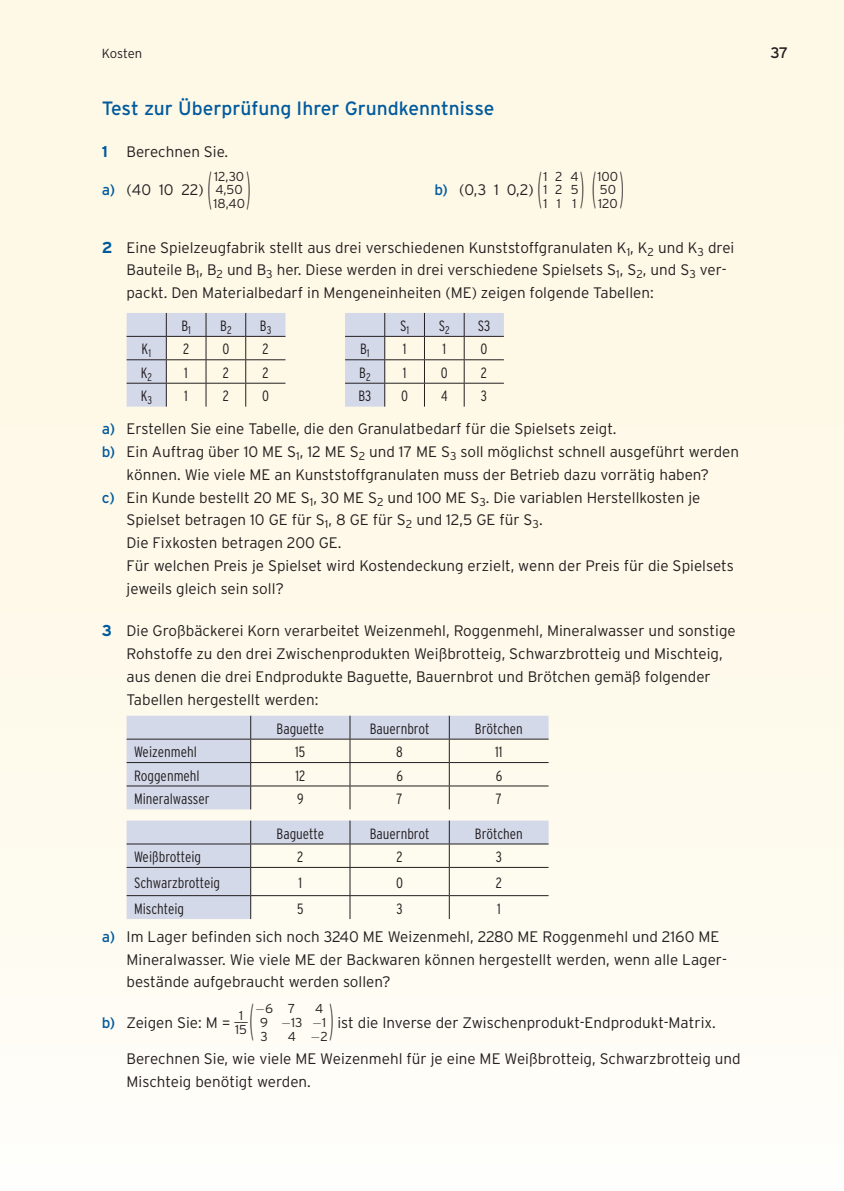
<style>
.page{position:relative;width:844px;height:1191px;background:#fff}
.page>*{position:absolute;margin:0;border:0;box-sizing:border-box;transform-origin:0 0}
.t1{font:300 47.6px "Interstate";color:#231f20;scale:.24 1}
.t2{font:300 46.02px "Interstate";color:#231f20;scale:.25 1}
.t3{font:300 45.85px "Interstate";color:#231f20;scale:.25 1}
.t4{font:19.25px "Interstate";color:#015a9d}
.t5{font:300 15.22px/22.8px "Interstate";color:#231f20}
.t6{font:15.22px "Interstate";color:#231f20}
.MO_Tabelle_lb{font:300 condensed 14.88px "Interstate";color:#231f20}
.MO_Tabelle_ztr{font:300 condensed 14.88px "Interstate";color:#231f20}
.t7{font:300 13.12px "Interstate";letter-spacing:-.01em;color:#231f20}
.t8{font:300 12.95px/13.7px "Interstate";color:#231f20;text-align:justify}
.s1{font-weight:700;font-size:15.75px;color:#015a9d}
.s2{font-weight:400;color:#015a9d}
.s3{font-size:46.02px}
.s4{font-family:"Uni Math";font-weight:400}
</style>
<div class="page">
<div style="left:0;top:0;width:843px;height:1191px;background:#fef9e7"></div>
<svg style="left:126px;top:313px;width:378px;height:93px"></svg>
<svg style="left:126px;top:715px;width:422px;height:94px"></svg>
<svg style="left:126px;top:820px;width:422px;height:99px"></svg>
<hr style="left:126px;top:867px;width:125px;height:1px;background:#231f20">
<hr style="left:251px;top:867px;width:99px;height:1px;background:#231f20">
<hr style="left:350px;top:867px;width:99px;height:1px;background:#231f20">
<hr style="left:449px;top:867px;width:99px;height:1px;background:#231f20">
<hr style="left:126px;top:895px;width:125px;height:1px;background:#231f20">
<hr style="left:251px;top:895px;width:99px;height:1px;background:#231f20">
<hr style="left:350px;top:895px;width:99px;height:1px;background:#231f20">
<svg style="left:349px;top:820px;width:1px;height:99px"></svg>
<hr style="left:449px;top:895px;width:99px;height:1px;background:#231f20">
<svg style="left:449px;top:820px;width:1px;height:99px"></svg>
<hr style="left:126px;top:843px;width:125px;height:1px;background:#231f20">
<hr style="left:251px;top:843px;width:99px;height:1px;background:#231f20">
<hr style="left:350px;top:843px;width:99px;height:1px;background:#231f20">
<hr style="left:449px;top:843px;width:99px;height:1px;background:#231f20">
<svg style="left:250px;top:820px;width:1px;height:99px"></svg>
<p class="t7" style="left:102px;top:46px;width:42px">Kosten</p>
<p class="t6" style="left:770px;top:44px;width:19px">37</p>
<p class="t4" style="left:102px;top:97px;width:394px">Test zur Überprüfung Ihrer Grundkenntnisse</p>
<p class="t5" style="left:102px;top:140px;width:128px"><span class="s1">1</span> Berechnen Sie.</p>
<p class="t5" style="left:102px;top:178px;width:104px"><span class="s2">a)</span> (40 10 22)</p>
<p class="t3" style="left:537px;top:162px;width:17px">(</p>
<p class="t8" style="left:543px;top:169px;width:6px">1<br>1<br>1</p>
<p class="t8" style="left:555px;top:169px;width:9px">2<br>2<br>1</p>
<p class="t8" style="left:570px;top:169px;width:10px">4<br>5<br>1</p>
<p class="t3" style="left:580px;top:162px;width:65px">) <span class="s3">(</span></p>
<p class="t8" style="left:597px;top:169px;width:22px;text-align:left">100<br>50<br>120</p>
<p class="t2" style="left:619px;top:162px;width:17px">)</p>
<p class="t5" style="left:126px;top:236px;width:609px;text-indent:-25px"><span class="s1">2</span> Eine Spielzeugfabrik stellt aus drei verschiedenen Kunststoffgranulaten K<sub>1</sub>, K<sub>2</sub> und K<sub>3</sub> drei<br>Bauteile B<sub>1</sub>, B<sub>2</sub> und B<sub>3</sub> her. Diese werden in drei verschiedene Spielsets S<sub>1</sub>, S<sub>2</sub>, und S<sub>3</sub> ver&shy;packt. Den Materialbedarf in Mengeneinheiten (ME) zeigen folgende Tabellen:</p>
<p class="MO_Tabelle_ztr" style="left:181px;top:317px;width:11px">B<sub>1</sub></p>
<p class="MO_Tabelle_ztr" style="left:220px;top:317px;width:13px">B<sub>2</sub></p>
<p class="MO_Tabelle_ztr" style="left:260px;top:317px;width:13px">B<sub>3</sub></p>
<p class="MO_Tabelle_ztr" style="left:400px;top:317px;width:11px">S<sub>1</sub></p>
<p class="MO_Tabelle_ztr" style="left:438px;top:317px;width:13px">S<sub>2</sub></p>
<p class="MO_Tabelle_ztr" style="left:477px;top:317px;width:14px">S3</p>
<p class="MO_Tabelle_ztr" style="left:142px;top:341px;width:11px">K<sub>1</sub></p>
<p class="MO_Tabelle_ztr" style="left:183px;top:341px;width:8px">2</p>
<p class="MO_Tabelle_ztr" style="left:222px;top:341px;width:8px">0</p>
<p class="MO_Tabelle_ztr" style="left:262px;top:341px;width:8px">2</p>
<p class="MO_Tabelle_ztr" style="left:360px;top:341px;width:11px">B<sub>1</sub></p>
<p class="MO_Tabelle_ztr" style="left:402px;top:341px;width:5px">1</p>
<p class="MO_Tabelle_ztr" style="left:442px;top:341px;width:5px">1</p>
<p class="MO_Tabelle_ztr" style="left:480px;top:341px;width:8px">0</p>
<p class="MO_Tabelle_ztr" style="left:141px;top:364px;width:13px">K<sub>2</sub></p>
<p class="MO_Tabelle_ztr" style="left:184px;top:364px;width:5px">1</p>
<p class="MO_Tabelle_ztr" style="left:223px;top:364px;width:8px">2</p>
<p class="MO_Tabelle_ztr" style="left:262px;top:364px;width:8px">2</p>
<p class="MO_Tabelle_ztr" style="left:359px;top:364px;width:13px">B<sub>2</sub></p>
<p class="MO_Tabelle_ztr" style="left:402px;top:364px;width:5px">1</p>
<p class="MO_Tabelle_ztr" style="left:441px;top:364px;width:8px">0</p>
<p class="MO_Tabelle_ztr" style="left:481px;top:364px;width:8px">2</p>
<p class="MO_Tabelle_ztr" style="left:141px;top:387px;width:13px">K<sub>3</sub></p>
<p class="MO_Tabelle_ztr" style="left:184px;top:387px;width:5px">1</p>
<p class="MO_Tabelle_ztr" style="left:223px;top:387px;width:8px">2</p>
<p class="MO_Tabelle_ztr" style="left:262px;top:387px;width:8px">0</p>
<p class="MO_Tabelle_ztr" style="left:358px;top:387px;width:15px">B3</p>
<p class="MO_Tabelle_ztr" style="left:401px;top:387px;width:8px">0</p>
<p class="MO_Tabelle_ztr" style="left:441px;top:387px;width:8px">4</p>
<p class="MO_Tabelle_ztr" style="left:481px;top:387px;width:8px">3</p>
<p class="t5" style="left:102px;top:417px;width:516px"><span class="s2">a)</span> Erstellen Sie eine Tabelle, die den Granulatbedarf für die Spielsets zeigt.</p>
<p class="t5" style="left:102px;top:440px;width:638px;text-align:center"><span class="s2">b)</span> Ein Auftrag über 10 ME S<sub>1</sub>, 12 ME S<sub>2</sub> und 17 ME S<sub>3</sub> soll möglichst schnell ausgeführt werden können. Wie viele ME an Kunststoffgranulaten muss der Betrieb dazu vorrätig haben?</p>
<p class="t5" style="left:126px;top:486px;width:608px;text-indent:-25px"><span class="s2">c)</span> Ein Kunde bestellt 20 ME S<sub>1</sub>, 30 ME S<sub>2</sub> und 100 ME S<sub>3</sub>. Die variablen Herstellkosten je Spielset betragen 10 GE für S<sub>1</sub>, 8 GE für S<sub>2</sub> und 12,5 GE für S<sub>3</sub>.<br>Die Fixkosten betragen 200 GE.<br>Für welchen Preis je Spielset wird Kostendeckung erzielt, wenn der Preis für die Spielsets jeweils gleich sein soll?</p>
<p class="t5" style="left:126px;top:619px;width:610px;text-indent:-25px"><span class="s1">3</span> Die Großbäckerei Korn verarbeitet Weizenmehl, Roggenmehl, Mineralwasser und sonstige Rohstoffe zu den drei Zwischenprodukten Weißbrotteig, Schwarzbrotteig und Mischteig, aus denen die drei Endprodukte Baguette, Bauernbrot und Brötchen gemäß folgender Tabellen hergestellt werden:</p>
<p class="MO_Tabelle_ztr" style="left:276px;top:720px;width:49px">Baguette</p>
<p class="MO_Tabelle_ztr" style="left:369px;top:720px;width:61px">Bauernbrot</p>
<p class="MO_Tabelle_ztr" style="left:475px;top:720px;width:50px">Brötchen</p>
<p class="MO_Tabelle_lb" style="left:134px;top:743px;width:64px">Weizenmehl</p>
<p class="MO_Tabelle_ztr" style="left:295px;top:743px;width:12px">15</p>
<p class="MO_Tabelle_ztr" style="left:396px;top:743px;width:8px">8</p>
<p class="MO_Tabelle_ztr" style="left:495px;top:743px;width:9px">11</p>
<p class="MO_Tabelle_lb" style="left:134px;top:767px;width:67px">Roggenmehl</p>
<p class="MO_Tabelle_ztr" style="left:295px;top:767px;width:11px">12</p>
<p class="MO_Tabelle_ztr" style="left:396px;top:767px;width:8px">6</p>
<p class="MO_Tabelle_ztr" style="left:495px;top:767px;width:8px">6</p>
<p class="MO_Tabelle_lb" style="left:134px;top:790px;width:77px">Mineralwasser</p>
<p class="MO_Tabelle_ztr" style="left:297px;top:790px;width:8px">9</p>
<p class="MO_Tabelle_ztr" style="left:396px;top:790px;width:8px">7</p>
<p class="MO_Tabelle_ztr" style="left:496px;top:790px;width:8px">7</p>
<p class="MO_Tabelle_lb" style="left:276px;top:825px;width:49px">Baguette</p>
<p class="MO_Tabelle_lb" style="left:369px;top:825px;width:61px">Bauernbrot</p>
<p class="MO_Tabelle_lb" style="left:475px;top:825px;width:50px">Brötchen</p>
<p class="MO_Tabelle_lb" style="left:134px;top:848px;width:69px">Weißbrotteig</p>
<p class="MO_Tabelle_lb" style="left:297px;top:848px;width:8px">2</p>
<p class="MO_Tabelle_lb" style="left:396px;top:848px;width:8px">2</p>
<p class="MO_Tabelle_lb" style="left:495px;top:848px;width:8px">3</p>
<p class="MO_Tabelle_lb" style="left:134px;top:874px;width:88px">Schwarzbrotteig</p>
<p class="MO_Tabelle_lb" style="left:298px;top:874px;width:5px">1</p>
<p class="MO_Tabelle_lb" style="left:396px;top:874px;width:8px">0</p>
<p class="MO_Tabelle_lb" style="left:495px;top:874px;width:8px">2</p>
<p class="MO_Tabelle_lb" style="left:134px;top:900px;width:52px">Mischteig</p>
<p class="MO_Tabelle_lb" style="left:297px;top:900px;width:8px">5</p>
<p class="MO_Tabelle_lb" style="left:396px;top:900px;width:8px">3</p>
<p class="MO_Tabelle_lb" style="left:497px;top:900px;width:5px">1</p>
<p class="t5" style="left:126px;top:925px;width:602px;text-indent:-25px"><span class="s2">a)</span> Im Lager befinden sich noch 3240 ME Weizenmehl, 2280 ME Roggenmehl und 2160 ME<br>Mineralwasser. Wie viele ME der Backwaren können hergestellt werden, wenn alle Lager&shy;bestände aufgebraucht werden sollen?</p>
<p class="t5" style="left:102px;top:1010px;width:147px"><span class="s2">b)</span> Zeigen Sie: M = <sup>__1</sup></p>
<p class="t1" style="left:208px;top:161px;width:18px">(</p>
<p class="t8" style="left:213px;top:169px;width:33px;text-align:left">12,30<br>4,50<br>18,40</p>
<p class="t1" style="left:246px;top:161px;width:18px">)</p>
<p class="t5" style="left:434px;top:178px;width:101px"><span class="s2">b)</span> (0,3 1 0,2)</p>
<p class="t2" style="left:250px;top:994px;width:17px">(</p>
<p class="t8" style="left:255px;top:1001px;width:20px;text-align:center"><span class="s4">−</span>6<br>9<br>3</p>
<p class="t8" style="left:281px;top:1001px;width:23px;text-align:center">7 <span class="s4">−</span>13<br>4</p>
<p class="t8" style="left:310px;top:1001px;width:19px;text-align:center">4 <span class="s4">−</span>1 <span class="s4">−</span>2</p>
<p class="t2" style="left:329px;top:994px;width:17px">)</p>
<p class="t5" style="left:337px;top:1010px;width:380px">ist die Inverse der Zwischenprodukt-Endprodukt-Matrix.</p>
<p class="t5" style="left:126px;top:1047px;width:615px">Berechnen Sie, wie viele ME Weizenmehl für je eine ME Weißbrotteig, Schwarzbrotteig und<br>Mischteig benötigt werden.</p>
<p class="t8" style="left:235px;top:1022px;width:13px">15</p>
</div>
